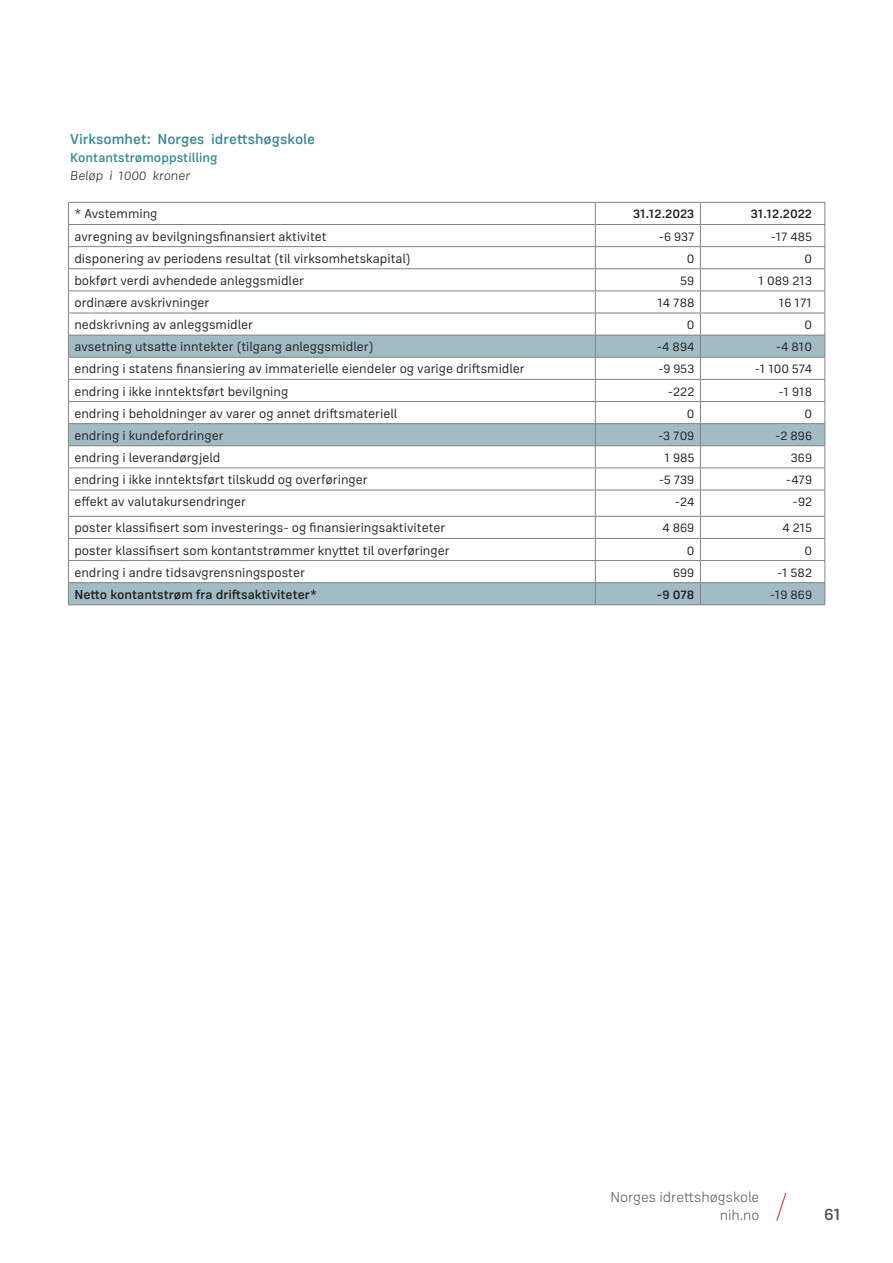
<style>
.page{position:relative;width:893px;height:1263px;background:#fff}
.page>*{position:absolute;margin:0;border:0;box-sizing:border-box;transform-origin:0 0}
.t1{font:500 18px "Frygia";color:#57585a}
.t2{font:500 15px "Frygia";color:#398a94}
.t3{font:300 15px/18px "Frygia";color:#57585a;text-align:right}
.Tabelltekst_3{font:13.5px "Frygia";color:#231f20}
.Tabelltekst_3B{font:13.5px "Frygia";color:#231f20}
.Tabelltekst_3-2{font:500 13.5px "Frygia";color:#231f20}
.Tabelltekst_3B-2{font:500 13.5px "Frygia";color:#231f20}
.t4{font:500 13.5px "Frygia";color:#398a94}
.t5{font:italic 300 13.5px "Frygia";color:#231f20}
</style>
<div class="page">
<svg style="left:776px;top:1192px;width:11px;height:29px"></svg>
<svg style="left:69px;top:336px;width:755px;height:268px"></svg>
<hr style="left:68px;top:202px;width:527px;height:1px;background:#808285">
<hr style="left:595px;top:202px;width:105px;height:1px;background:#808285">
<hr style="left:700px;top:202px;width:125px;height:1px;background:#808285">
<hr style="left:68px;top:224px;width:527px;height:1px;background:#808285">
<hr style="left:595px;top:224px;width:105px;height:1px;background:#808285">
<hr style="left:700px;top:224px;width:125px;height:1px;background:#808285">
<hr style="left:68px;top:246px;width:527px;height:1px;background:#808285">
<hr style="left:595px;top:246px;width:105px;height:1px;background:#808285">
<hr style="left:700px;top:246px;width:125px;height:1px;background:#808285">
<hr style="left:68px;top:268px;width:527px;height:1px;background:#808285">
<hr style="left:595px;top:268px;width:105px;height:1px;background:#808285">
<hr style="left:700px;top:268px;width:125px;height:1px;background:#808285">
<hr style="left:68px;top:290px;width:527px;height:1px;background:#808285">
<hr style="left:595px;top:290px;width:105px;height:1px;background:#808285">
<hr style="left:700px;top:290px;width:125px;height:1px;background:#808285">
<hr style="left:68px;top:313px;width:527px;height:1px;background:#808285">
<hr style="left:595px;top:313px;width:105px;height:1px;background:#808285">
<hr style="left:700px;top:313px;width:125px;height:1px;background:#808285">
<hr style="left:68px;top:335px;width:527px;height:1px;background:#808285">
<hr style="left:595px;top:335px;width:105px;height:1px;background:#808285">
<hr style="left:700px;top:335px;width:125px;height:1px;background:#808285">
<hr style="left:68px;top:357px;width:527px;height:1px;background:#808285">
<hr style="left:595px;top:357px;width:105px;height:1px;background:#808285">
<hr style="left:700px;top:357px;width:125px;height:1px;background:#808285">
<hr style="left:68px;top:379px;width:527px;height:1px;background:#808285">
<hr style="left:595px;top:379px;width:105px;height:1px;background:#808285">
<hr style="left:700px;top:379px;width:125px;height:1px;background:#808285">
<hr style="left:68px;top:401px;width:527px;height:1px;background:#808285">
<hr style="left:595px;top:401px;width:105px;height:1px;background:#808285">
<hr style="left:700px;top:401px;width:125px;height:1px;background:#808285">
<hr style="left:68px;top:423px;width:527px;height:1px;background:#808285">
<hr style="left:595px;top:423px;width:105px;height:1px;background:#808285">
<hr style="left:700px;top:423px;width:125px;height:1px;background:#808285">
<hr style="left:68px;top:445px;width:527px;height:1px;background:#808285">
<hr style="left:595px;top:445px;width:105px;height:1px;background:#808285">
<hr style="left:700px;top:445px;width:125px;height:1px;background:#808285">
<hr style="left:68px;top:467px;width:527px;height:1px;background:#808285">
<hr style="left:595px;top:467px;width:105px;height:1px;background:#808285">
<hr style="left:700px;top:467px;width:125px;height:1px;background:#808285">
<hr style="left:68px;top:490px;width:527px;height:1px;background:#808285">
<hr style="left:595px;top:490px;width:105px;height:1px;background:#808285">
<hr style="left:700px;top:490px;width:125px;height:1px;background:#808285">
<hr style="left:68px;top:516px;width:527px;height:1px;background:#808285">
<hr style="left:595px;top:516px;width:105px;height:1px;background:#808285">
<hr style="left:700px;top:516px;width:125px;height:1px;background:#808285">
<hr style="left:68px;top:538px;width:527px;height:1px;background:#808285">
<hr style="left:595px;top:538px;width:105px;height:1px;background:#808285">
<hr style="left:700px;top:538px;width:125px;height:1px;background:#808285">
<hr style="left:68px;top:560px;width:527px;height:1px;background:#808285">
<hr style="left:595px;top:560px;width:105px;height:1px;background:#808285">
<hr style="left:700px;top:560px;width:125px;height:1px;background:#808285">
<hr style="left:68px;top:582px;width:527px;height:1px;background:#808285">
<svg style="left:68px;top:203px;width:1px;height:401px"></svg>
<hr style="left:595px;top:582px;width:105px;height:1px;background:#808285">
<svg style="left:595px;top:203px;width:1px;height:401px"></svg>
<hr style="left:700px;top:582px;width:125px;height:1px;background:#808285">
<svg style="left:700px;top:203px;width:1px;height:401px"></svg>
<svg style="left:824px;top:203px;width:1px;height:401px"></svg>
<hr style="left:68px;top:604px;width:527px;height:1px;background:#808285">
<hr style="left:595px;top:604px;width:105px;height:1px;background:#808285">
<hr style="left:700px;top:604px;width:125px;height:1px;background:#808285">
<p class="t2" style="left:70px;top:129px;width:246px">Virksomhet: Norges idrettshøgskole</p>
<p class="t4" style="left:70px;top:149px;width:149px">Kontantstrømoppstilling</p>
<p class="t5" style="left:70px;top:167px;width:121px">Beløp i 1000 kroner</p>
<p class="Tabelltekst_3" style="left:74px;top:205px;width:85px">* Avstemming</p>
<p class="Tabelltekst_3B-2" style="left:633px;top:205px;width:63px">31.12.2023</p>
<p class="Tabelltekst_3B-2" style="left:751px;top:205px;width:63px">31.12.2022</p>
<p class="Tabelltekst_3" style="left:74px;top:228px;width:254px">avregning av bevilgningsfinansiert aktivitet</p>
<p class="Tabelltekst_3B" style="left:659px;top:228px;width:37px">-6 937</p>
<p class="Tabelltekst_3B" style="left:771px;top:228px;width:43px">-17 485</p>
<p class="Tabelltekst_3" style="left:74px;top:250px;width:338px">disponering av periodens resultat (til virksomhetskapital)</p>
<p class="Tabelltekst_3B" style="left:687px;top:250px;width:9px">0</p>
<p class="Tabelltekst_3B" style="left:804px;top:250px;width:9px">0</p>
<p class="Tabelltekst_3" style="left:74px;top:272px;width:231px">bokført verdi avhendede anleggsmidler</p>
<p class="Tabelltekst_3B" style="left:681px;top:272px;width:15px">59</p>
<p class="Tabelltekst_3B" style="left:759px;top:272px;width:55px">1 089 213</p>
<p class="Tabelltekst_3" style="left:74px;top:294px;width:137px">ordinære avskrivninger</p>
<p class="Tabelltekst_3B" style="left:657px;top:294px;width:39px">14 788</p>
<p class="Tabelltekst_3B" style="left:779px;top:294px;width:35px">16 171</p>
<p class="Tabelltekst_3" style="left:74px;top:316px;width:180px">nedskrivning av anleggsmidler</p>
<p class="Tabelltekst_3B" style="left:687px;top:316px;width:9px">0</p>
<p class="Tabelltekst_3B" style="left:804px;top:316px;width:9px">0</p>
<p class="Tabelltekst_3" style="left:74px;top:338px;width:300px">avsetning utsatte inntekter (tilgang anleggsmidler)</p>
<p class="Tabelltekst_3B" style="left:657px;top:338px;width:39px">-4 894</p>
<p class="Tabelltekst_3B" style="left:776px;top:338px;width:38px">-4 810</p>
<p class="Tabelltekst_3" style="left:74px;top:360px;width:452px">endring i statens finansiering av immaterielle eiendeler og varige driftsmidler</p>
<p class="Tabelltekst_3B" style="left:658px;top:360px;width:38px">-9 953</p>
<p class="Tabelltekst_3B" style="left:755px;top:360px;width:59px">-1 100 574</p>
<p class="Tabelltekst_3" style="left:74px;top:382px;width:215px">endring i ikke inntektsført bevilgning</p>
<p class="Tabelltekst_3B" style="left:668px;top:382px;width:28px">-222</p>
<p class="Tabelltekst_3B" style="left:779px;top:382px;width:35px">-1 918</p>
<p class="Tabelltekst_3" style="left:74px;top:405px;width:324px">endring i beholdninger av varer og annet driftsmateriell</p>
<p class="Tabelltekst_3B" style="left:687px;top:405px;width:9px">0</p>
<p class="Tabelltekst_3B" style="left:804px;top:405px;width:9px">0</p>
<p class="Tabelltekst_3" style="left:74px;top:427px;width:151px">endring i kundefordringer</p>
<p class="Tabelltekst_3B" style="left:658px;top:427px;width:38px">-3 709</p>
<p class="Tabelltekst_3B" style="left:775px;top:427px;width:39px">-2 896</p>
<p class="Tabelltekst_3" style="left:74px;top:449px;width:147px">endring i leverandørgjeld</p>
<p class="Tabelltekst_3B" style="left:665px;top:449px;width:31px">1 985</p>
<p class="Tabelltekst_3B" style="left:791px;top:449px;width:23px">369</p>
<p class="Tabelltekst_3" style="left:74px;top:471px;width:295px">endring i ikke inntektsført tilskudd og overføringer</p>
<p class="Tabelltekst_3B" style="left:659px;top:471px;width:37px">-5 739</p>
<p class="Tabelltekst_3B" style="left:786px;top:471px;width:28px">-479</p>
<p class="Tabelltekst_3" style="left:74px;top:493px;width:173px">effekt av valutakursendringer</p>
<p class="Tabelltekst_3B" style="left:675px;top:493px;width:21px">-24</p>
<p class="Tabelltekst_3B" style="left:793px;top:493px;width:21px">-92</p>
<p class="Tabelltekst_3" style="left:74px;top:519px;width:373px">poster klassifisert som investerings- og finansieringsaktiviteter</p>
<p class="Tabelltekst_3B" style="left:662px;top:519px;width:33px">4 869</p>
<p class="Tabelltekst_3B" style="left:782px;top:519px;width:31px">4 215</p>
<p class="Tabelltekst_3" style="left:74px;top:541px;width:377px">poster klassifisert som kontantstrømmer knyttet til overføringer</p>
<p class="Tabelltekst_3B" style="left:687px;top:541px;width:9px">0</p>
<p class="Tabelltekst_3B" style="left:804px;top:541px;width:9px">0</p>
<p class="Tabelltekst_3" style="left:74px;top:564px;width:232px">endring i andre tidsavgrensningsposter</p>
<p class="Tabelltekst_3B" style="left:673px;top:564px;width:23px">699</p>
<p class="Tabelltekst_3B" style="left:777px;top:564px;width:36px">-1 582</p>
<p class="Tabelltekst_3-2" style="left:74px;top:585px;width:244px">Netto kontantstrøm fra driftsaktiviteter*</p>
<p class="Tabelltekst_3B-2" style="left:657px;top:585px;width:39px">-9 078</p>
<p class="Tabelltekst_3B" style="left:770px;top:586px;width:44px">-19 869</p>
<p class="t3" style="left:610px;top:1188px;width:150px">Norges idrettshøgskole nih.no</p>
<h1 class="t1" style="left:824px;top:1202px;width:19px">61</h1>
</div>
